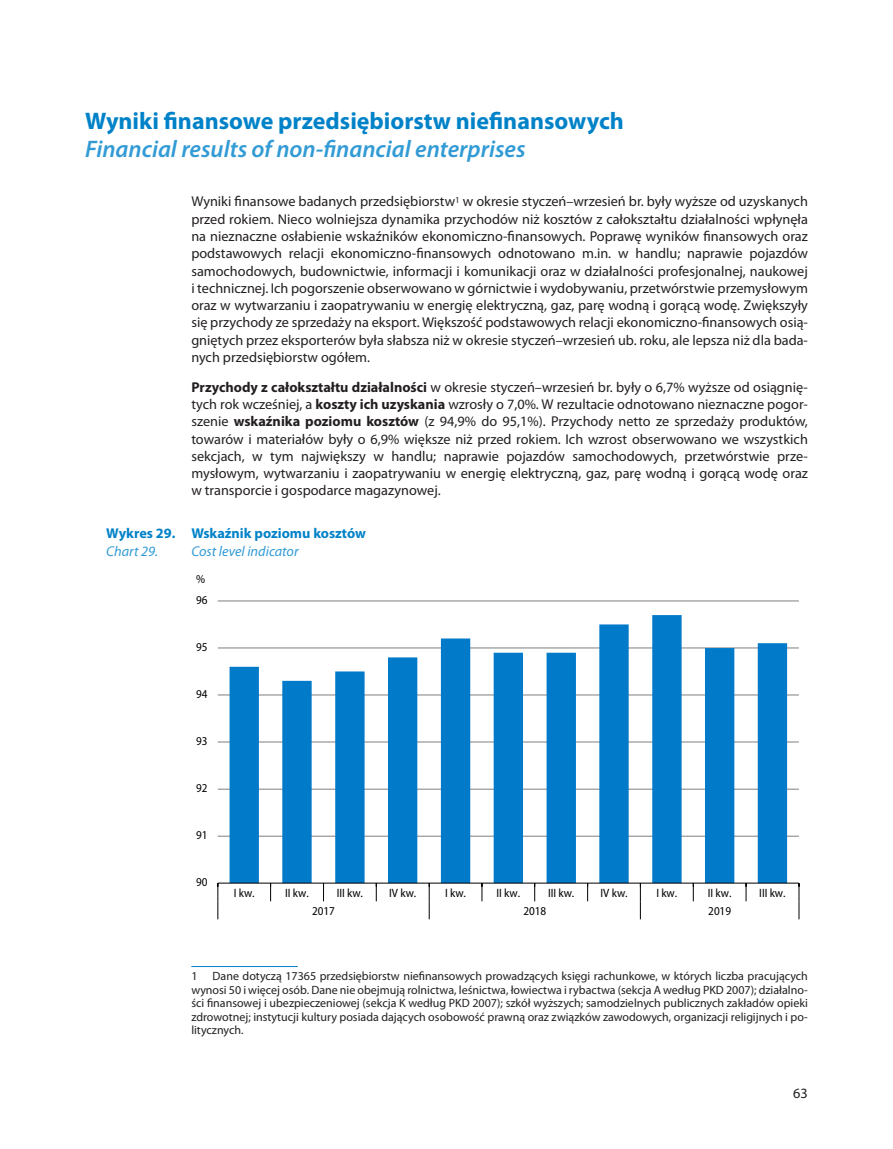
<style>
.page{position:relative;width:893px;height:1149px;background:#fff}
.page>*{position:absolute;margin:0;border:0;box-sizing:border-box;transform-origin:0 0}
._2-pl_tytuł_rozdział{font:700 24px "Myriad Pro";color:#0082c8}
._2-ang_tytuł_rozdzia{font:italic 600 24px "Myriad Pro";color:#329bd5}
._1-tekst{font:14.25px/17.2px "Myriad Pro";color:#231f20;text-align:justify}
._3-pl_tytuł_tabl_wyk{font:700 14.25px "Myriad Pro";color:#0082c8}
._3-ang_tytuł_tabl_wy{font:italic 14.25px "Myriad Pro";color:#329bd5}
._1a-przypis{font:12px/13.5px "Myriad Pro";color:#231f20;text-align:justify}
.t1{font:semi-condensed 12px "Myriad Pro";color:#000}
.s1{font-weight:700}
</style>
<div class="page">
<hr style="left:191px;top:965px;width:107px;height:1px;background:#0082c8">
<hr style="left:218px;top:835px;width:581px;height:1px;background:#7f7f7f">
<hr style="left:218px;top:788px;width:581px;height:1px;background:#7f7f7f">
<hr style="left:218px;top:741px;width:581px;height:1px;background:#7f7f7f">
<hr style="left:218px;top:694px;width:581px;height:1px;background:#7f7f7f">
<hr style="left:218px;top:647px;width:581px;height:1px;background:#7f7f7f">
<hr style="left:218px;top:600px;width:581px;height:1px;background:#7f7f7f">
<svg style="left:230px;top:615px;width:557px;height:267px"></svg>
<hr style="left:218px;top:882px;width:581px;height:1px;background:#000">
<svg style="left:270px;top:882px;width:1px;height:19px"></svg>
<svg style="left:323px;top:882px;width:1px;height:19px"></svg>
<svg style="left:376px;top:882px;width:1px;height:19px"></svg>
<svg style="left:482px;top:882px;width:1px;height:19px"></svg>
<svg style="left:534px;top:882px;width:1px;height:19px"></svg>
<svg style="left:587px;top:882px;width:1px;height:19px"></svg>
<svg style="left:693px;top:882px;width:1px;height:19px"></svg>
<svg style="left:746px;top:882px;width:1px;height:19px"></svg>
<svg style="left:218px;top:882px;width:1px;height:37px"></svg>
<svg style="left:429px;top:882px;width:1px;height:37px"></svg>
<svg style="left:640px;top:882px;width:1px;height:37px"></svg>
<svg style="left:799px;top:883px;width:1px;height:36px"></svg>
<p class="_2-pl_tytuł_rozdział" style="left:85px;top:107px;width:540px">Wyniki finansowe przedsiębiorstw niefinansowych</p>
<p class="_2-ang_tytuł_rozdzia" style="left:85px;top:136px;width:442px">Financial results of non-financial enterprises</p>
<p class="_1-tekst" style="left:191px;top:193px;width:618px">Wyniki finansowe badanych przedsiębiorstw<sup>1</sup> w okresie styczeń–wrzesień br. były wyższe od uzyskanych przed rokiem. Nieco wolniejsza dynamika przychodów niż kosztów z całokształtu działalności wpłynęła na nieznaczne osłabienie wskaźników ekonomiczno-finansowych. Poprawę wyników finansowych oraz podstawowych relacji ekonomiczno-finansowych odnotowano m.in. w handlu; naprawie pojazdów samochodowych, budownictwie, informacji i komunikacji oraz w działalności profesjonalnej, naukowej i technicznej. Ich pogorszenie obserwowano w górnictwie i wydobywaniu, przetwórstwie przemysłowym oraz w wytwarzaniu i zaopatrywaniu w energię elektryczną, gaz, parę wodną i gorącą wodę. Zwiększyły się przychody ze sprzedaży na eksport. Większość podstawowych relacji ekonomiczno-finansowych osią&shy;gniętych przez eksporterów była słabsza niż w okresie styczeń–wrzesień ub. roku, ale lepsza niż dla bada&shy;nych przedsiębiorstw ogółem.</p>
<p class="_1-tekst" style="left:191px;top:378px;width:618px"><span class="s1">Przychody z całokształtu działalności</span> w okresie styczeń–wrzesień br. były o 6,7% wyższe od osiągnię&shy;tych rok wcześniej, a <span class="s1">koszty ich uzyskania</span> wzrosły o 7,0%. W rezultacie odnotowano nieznaczne pogor&shy;szenie <span class="s1">wskaźnika poziomu kosztów</span> (z 94,9% do 95,1%). Przychody netto ze sprzedaży produktów, towarów i materiałów były o 6,9% większe niż przed rokiem. Ich wzrost obserwowano we wszystkich sekcjach, w tym największy w handlu; naprawie pojazdów samochodowych, przetwórstwie prze&shy;mysłowym, wytwarzaniu i zaopatrywaniu w energię elektryczną, gaz, parę wodną i gorącą wodę oraz w transporcie i gospodarce magazynowej.</p>
<p class="_3-pl_tytuł_tabl_wyk" style="left:106px;top:525px;width:261px">Wykres 29. Wskaźnik poziomu kosztów</p>
<p class="_3-ang_tytuł_tabl_wy" style="left:106px;top:543px;width:53px">Chart 29.</p>
<p class="_3-ang_tytuł_tabl_wy" style="left:191px;top:543px;width:109px">Cost level indicator</p>
<p class="t1" style="left:196px;top:572px;width:11px">%</p>
<p class="t1" style="left:196px;top:593px;width:13px">96</p>
<p class="t1" style="left:196px;top:640px;width:13px">95</p>
<p class="t1" style="left:196px;top:687px;width:13px">94</p>
<p class="t1" style="left:196px;top:734px;width:13px">93</p>
<p class="t1" style="left:196px;top:781px;width:13px">92</p>
<p class="t1" style="left:196px;top:828px;width:13px">91</p>
<p class="t1" style="left:196px;top:875px;width:13px">90</p>
<p class="t1" style="left:234px;top:886px;width:22px">I kw.</p>
<p class="t1" style="left:285px;top:886px;width:25px">II kw.</p>
<p class="t1" style="left:337px;top:886px;width:28px">III kw.</p>
<p class="t1" style="left:389px;top:886px;width:29px">IV kw.</p>
<p class="t1" style="left:445px;top:886px;width:22px">I kw.</p>
<p class="t1" style="left:496px;top:886px;width:25px">II kw.</p>
<p class="t1" style="left:548px;top:886px;width:28px">III kw.</p>
<p class="t1" style="left:600px;top:886px;width:29px">IV kw.</p>
<p class="t1" style="left:656px;top:886px;width:22px">I kw.</p>
<p class="t1" style="left:708px;top:886px;width:25px">II kw.</p>
<p class="t1" style="left:759px;top:886px;width:28px">III kw.</p>
<p class="t1" style="left:312px;top:904px;width:24px">2017</p>
<p class="t1" style="left:523px;top:904px;width:24px">2018</p>
<p class="t1" style="left:708px;top:904px;width:24px">2019</p>
<p class="_1a-przypis" style="left:191px;top:969px;width:618px;text-indent:21px">Dane dotyczą 17365 przedsiębiorstw niefinansowych prowadzących księgi rachunkowe, w których liczba pracujących wynosi 50 i więcej osób. Dane nie obejmują rolnictwa, leśnictwa, łowiectwa i rybactwa (sekcja A według PKD 2007); działalno&shy;ści finansowej i ubezpieczeniowej (sekcja K według PKD 2007); szkół wyższych; samodzielnych publicznych zakładów opieki zdrowotnej; instytucji kultury posiada dających osobowość prawną oraz związków zawodowych, organizacji religijnych i po&shy;litycznych.</p>
<p class="_1a-przypis" style="left:191px;top:969px;width:8px">1</p>
<p class="_1-tekst" style="left:793px;top:1084px;width:16px">63</p>
</div>
